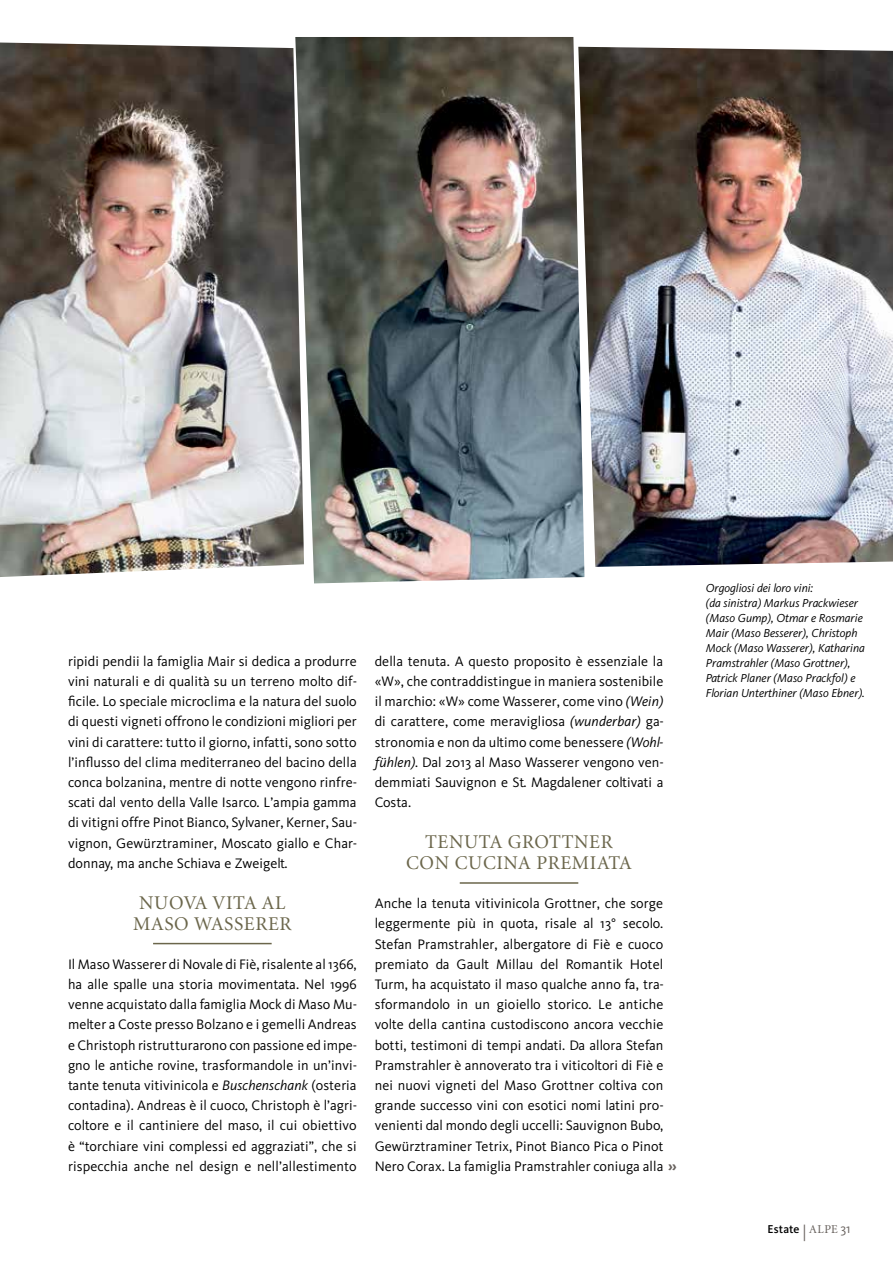
<style>
.page{position:relative;width:893px;height:1263px;background:#fff}
.page>*{position:absolute;margin:0;border:0;box-sizing:border-box;transform-origin:0 0}
.t1{font:19.5px/21px "Minion";letter-spacing:.03em;color:#6b664b;text-align:center}
.t2{font:14.25px/20.2px "Kievit";letter-spacing:.005em;color:#000;text-align:justify}
.t3{font:italic 12px/15px "Kievit";color:#000}
.t4{font:500 11.85px "Kievit";letter-spacing:.01em;color:#000}
.s1{font-style:italic}
.s2{font-family:"Suedtirol";color:#66605c}
.s3{font-family:"Minion";font-weight:400;font-size:16.5px;color:#66605c}
.s4{font-family:"Minion";font-weight:400;font-size:12px;color:#66605c}
.s5{font-weight:400;font-size:13.5px;color:#66605c}
</style>
<div class="page">
<img style="left:0;top:43px;width:295px;height:534px">
<img style="left:295px;top:37px;width:289px;height:546px">
<img style="left:578px;top:47px;width:315px;height:520px">
<hr style="left:153px;top:943px;width:119px;height:1px;background:#6b664b">
<hr style="left:460px;top:882px;width:118px;height:2px;background:#6b664b">
<p class="t2" style="left:68px;top:651px;width:291px">ripidi pendii la famiglia Mair si dedica a produrre vini naturali e di qualità su un terreno molto dif&shy;ficile. Lo speciale microclima e la natura del suolo di questi vigneti offrono le condizioni migliori per vini di carattere: tutto il giorno, infatti, sono sotto l’influsso del clima mediterraneo del bacino della conca bolzanina, mentre di notte vengono rinfre&shy;scati dal vento della Valle Isarco. L’ampia gamma di vitigni offre Pinot Bianco, Sylvaner, Kerner, Sau&shy;vignon, Gewürztraminer, Moscato giallo e Char&shy;donnay, ma anche Schiava e Zweigelt.</p>
<h1 class="t1" style="left:133px;top:893px;width:160px">NUOVA VITA AL<br>MASO WASSERER</h1>
<p class="t2" style="left:68px;top:954px;width:291px">Il Maso Wasserer di Novale di Fiè, risalente al 1366, ha alle spalle una storia movimentata. Nel 1996 venne acquistato dalla famiglia Mock di Maso Mu&shy;melter a Coste presso Bolzano e i gemelli Andreas e Christoph ristrutturarono con passione ed impe&shy;gno le antiche rovine, trasformandole in un’invi&shy;tante tenuta vitivinicola e <span class="s1">Buschenschank</span> (osteria contadina). Andreas è il cuoco, Christoph è l’agri&shy;coltore e il cantiniere del maso, il cui obiettivo è “torchiare vini complessi ed aggraziati”, che si rispecchia anche nel design e nell’allestimento</p>
<p class="t2" style="left:375px;top:651px;width:291px">della tenuta. A questo proposito è essenziale la «W», che contraddistingue in maniera sostenibile il marchio: «W» come Wasserer, come vino <span class="s1">(Wein) </span>di carattere, come meravigliosa <span class="s1">(wunderbar)</span> ga&shy;stronomia e non da ultimo come benessere <span class="s1">(Wohl&shy;fühlen).</span> Dal 2013 al Maso Wasserer vengono ven&shy;demmiati Sauvignon e St. Magdalener coltivati a Costa.</p>
<h1 class="t1" style="left:406px;top:832px;width:227px">TENUTA GROTTNER<br>CON CUCINA PREMIATA</h1>
<p class="t2" style="left:375px;top:893px;width:304px;text-align:left">Anche la tenuta vitivinicola Grottner, che sorge leggermente più in quota, risale al 13° secolo.<br>Stefan Pramstrahler, albergatore di Fiè e cuoco premiato da Gault Millau del Romantik Hotel Turm, ha acquistato il maso qualche anno fa, tra&shy;sformandolo in un gioiello storico. Le antiche volte della cantina custodiscono ancora vecchie botti, testimoni di tempi andati. Da allora Stefan Pramstrahler è annoverato tra i viticoltori di Fiè e nei nuovi vigneti del Maso Grottner coltiva con grande successo vini con esotici nomi latini pro&shy;venienti dal mondo degli uccelli: Sauvignon Bubo, Gewürztraminer Tetrix, Pinot Bianco Pica o Pinot Nero Corax. La famiglia Pramstrahler coniuga alla <span class="s2">»</span></p>
<p class="t3" style="left:706px;top:581px;width:161px">Orgogliosi dei loro vini:<br>(da sinistra) Markus Prackwieser (Maso Gump), Otmar e Rosmarie<br>Mair (Maso Besserer), Christoph<br>Mock (Maso Wasserer), Katharina<br>Pramstrahler (Maso Grottner),<br>Patrick Planer (Maso Prackfol) e<br>Florian Unterthiner (Maso Ebner).</p>
<p class="t4" style="left:768px;top:1221px;width:84px">Estate <span class="s3">|</span> <span class="s4">ALPE</span> <span class="s5">31</span></p>
</div>
